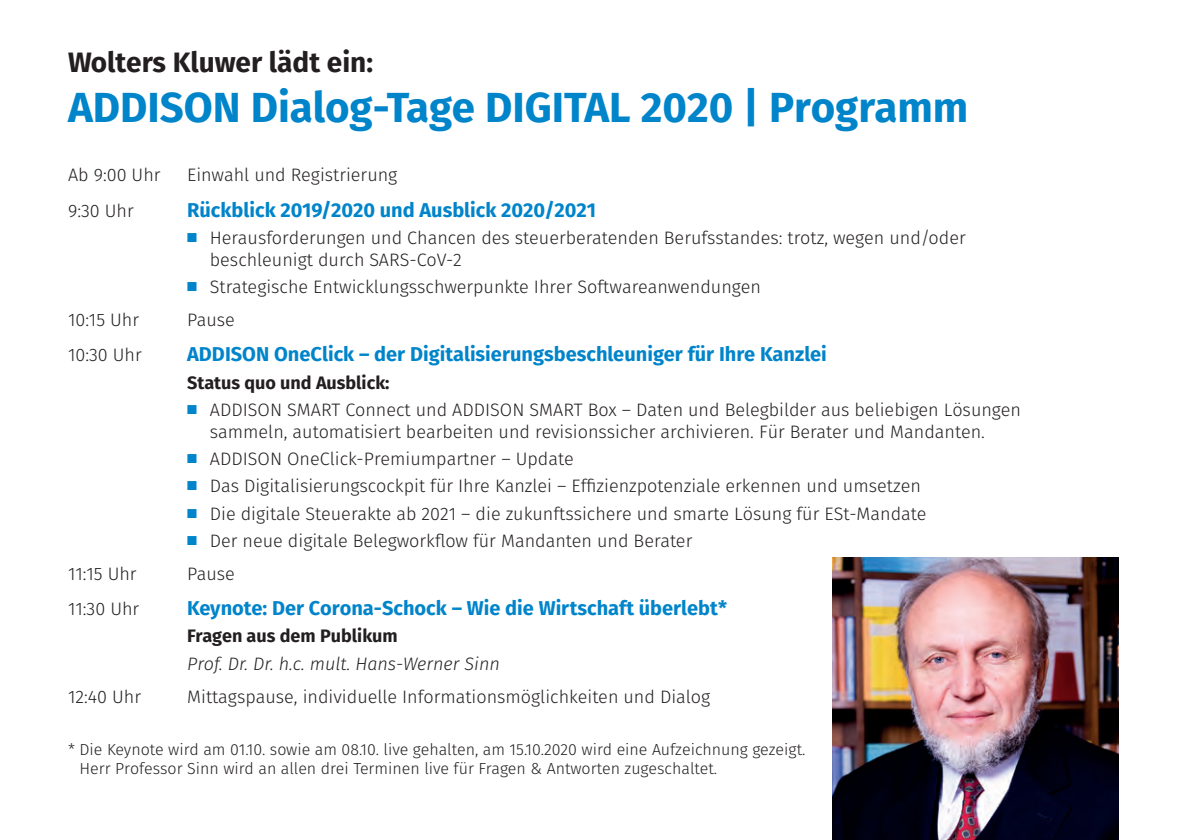
<style>
.page{position:relative;width:1191px;height:840px;background:#fff}
.page>*{position:absolute;margin:0;border:0;box-sizing:border-box;transform-origin:0 0}
.t1{font:700 42px "Fira Sans";color:#0084ca}
.t2{font:700 28px "Fira Sans";color:#231f20}
.t3{font:700 20px "Fira Sans";color:#0084ca}
.t4{font:300 18px/21.6px "Fira Sans";color:#231f20}
.t5{font:700 18px "Fira Sans";color:#231f20}
.t6{font:italic 300 18px "Fira Sans";color:#231f20}
.t7{font:300 16px/19.2px "Fira Sans";color:#231f20}
.s1{color:#0084ca}
</style>
<div class="page">
<img style="left:832px;top:557px;width:287px;height:282px">
<h2 class="t2" style="left:68px;top:38px;width:307px">Wolters Kluwer lädt ein:</h2>
<h1 class="t1" style="left:68px;top:72px;width:902px">ADDISON Dialog-Tage DIGITAL 2020 | Programm</h1>
<p class="t4" style="left:68px;top:164px;width:94px">Ab 9:00 Uhr</p>
<p class="t4" style="left:187px;top:164px;width:212px">Einwahl und Registrierung</p>
<p class="t4" style="left:68px;top:199px;width:67px">9:30 Uhr</p>
<p class="t3" style="left:187px;top:193px;width:410px">Rückblick 2019/2020 und Ausblick 2020/2021</p>
<p class="t4" style="left:210px;top:227px;width:757px;text-indent:-23px"><span class="s1">■</span> Herausforderungen und Chancen des steuerberatenden Berufsstandes: trotz, wegen und/oder beschleunigt durch SARS-CoV-2</p>
<p class="t4" style="left:187px;top:276px;width:575px"><span class="s1">■</span> Strategische Entwicklungsschwerpunkte Ihrer Softwareanwendungen</p>
<p class="t4" style="left:68px;top:308px;width:73px">10:15 Uhr</p>
<p class="t4" style="left:187px;top:308px;width:49px">Pause</p>
<p class="t4" style="left:68px;top:344px;width:75px">10:30 Uhr</p>
<p class="t3" style="left:187px;top:337px;width:641px">ADDISON OneClick – der Digitalisierungsbeschleuniger für Ihre Kanzlei</p>
<p class="t5" style="left:187px;top:367px;width:204px">Status quo und Ausblick:</p>
<p class="t4" style="left:210px;top:398px;width:812px;text-indent:-23px"><span class="s1">■</span> ADDISON SMART Connect und ADDISON SMART Box – Daten und Belegbilder aus beliebigen Lösungen sammeln, automatisiert bearbeiten und revisionssicher archivieren. Für Berater und Mandanten.</p>
<p class="t4" style="left:187px;top:447px;width:388px"><span class="s1">■</span> ADDISON OneClick-Premiumpartner – Update</p>
<p class="t4" style="left:187px;top:475px;width:735px"><span class="s1">■</span> Das Digitalisierungscockpit für Ihre Kanzlei – Effizienzpotenziale erkennen und umsetzen</p>
<p class="t4" style="left:187px;top:502px;width:741px"><span class="s1">■</span> Die digitale Steuerakte ab 2021 – die zukunftssichere und smarte Lösung für ESt-Mandate</p>
<p class="t4" style="left:187px;top:529px;width:507px"><span class="s1">■</span> Der neue digitale Belegworkflow für Mandanten und Berater</p>
<p class="t4" style="left:68px;top:562px;width:70px">11:15 Uhr</p>
<p class="t4" style="left:187px;top:562px;width:49px">Pause</p>
<p class="t4" style="left:68px;top:597px;width:73px">11:30 Uhr</p>
<p class="t3" style="left:187px;top:591px;width:541px">Keynote: Der Corona-Schock – Wie die Wirtschaft überlebt*</p>
<p class="t5" style="left:187px;top:620px;width:212px">Fragen aus dem Publikum</p>
<p class="t6" style="left:187px;top:650px;width:314px">Prof. Dr. Dr. h.c. mult. Hans-Werner Sinn</p>
<p class="t4" style="left:68px;top:685px;width:74px">12:40 Uhr</p>
<p class="t4" style="left:187px;top:685px;width:524px">Mittagspause, individuelle Informationsmöglichkeiten und Dialog</p>
<p class="t7" style="left:79px;top:739px;width:727px;text-indent:-11px">* Die Keynote wird am 01.10. sowie am 08.10. live gehalten, am 15.10.2020 wird eine Aufzeichnung gezeigt.<br>Herr Professor Sinn wird an allen drei Terminen live für Fragen &amp; Antworten zugeschaltet.</p>
</div>
